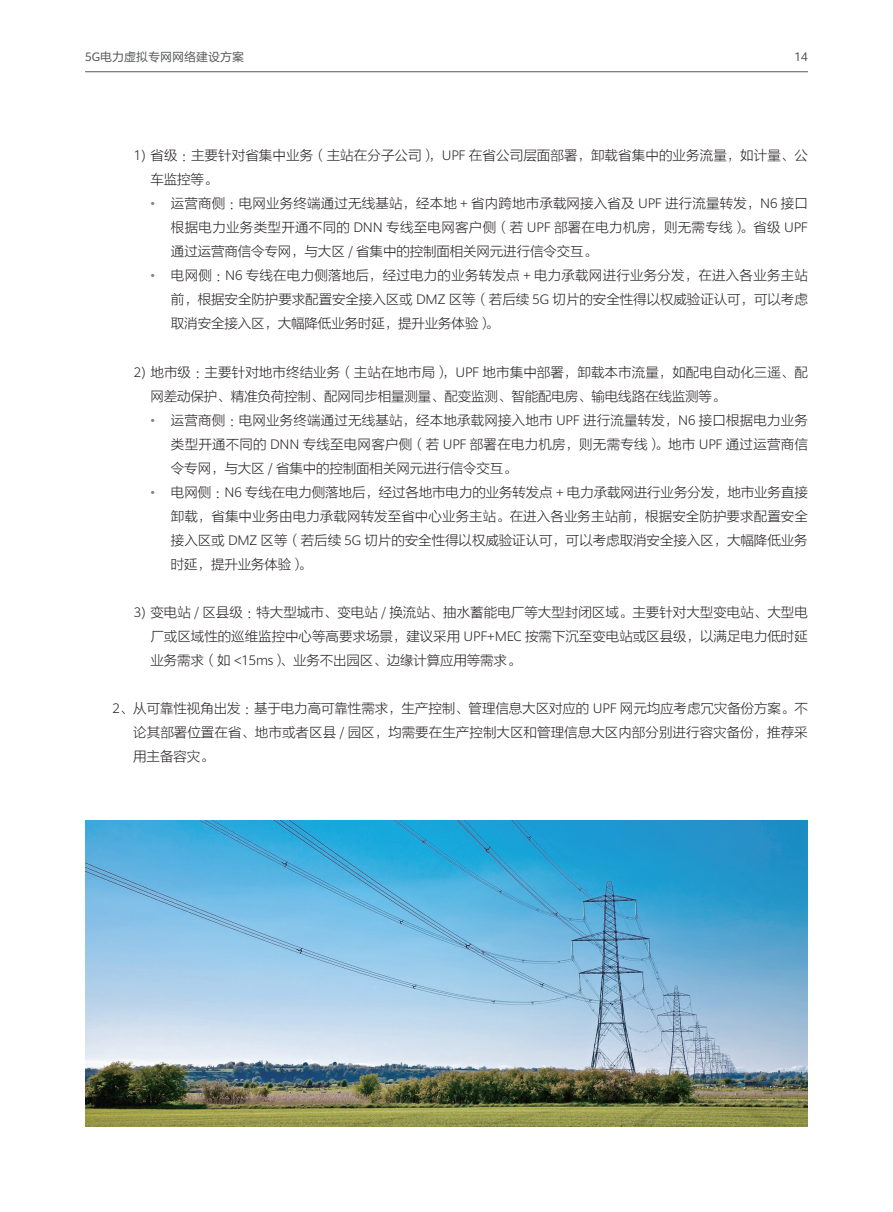
<style>
.page{position:relative;width:893px;height:1212px;background:#fff}
.page>*{position:absolute;margin:0;border:0;box-sizing:border-box;transform-origin:0 0}
.t1{font:13.5px/24px "FZLTXHJW GB1 0";letter-spacing:-.005em;color:#231f20;text-align:justify}
.t2{font:12px "FZLTHJW GB1 0";color:#57585a}
.t3{font:12px "Huawei Sans";color:#57585a}
.s1{font-family:"Huawei Sans"}
.s2{font-family:"Huawei Sans";font-weight:300}
.s3{font-family:"Huawei Sans";font-weight:300;color:#808285}
</style>
<div class="page">
<hr style="left:85px;top:71px;width:723px;height:1px;background:#57585a">
<img style="left:85px;top:821px;width:723px;height:306px">
<p class="t2" style="left:85px;top:51px;width:161px"><span class="s1">5G</span>电力虚拟专网网络建设方案</p>
<p class="t3" style="left:794px;top:49px;width:15px">14</p>
<p class="t1" style="left:150px;top:144px;width:659px;text-indent:-17px"><span class="s2">1)</span> 省级：主要针对省集中业务（主站在分子公司），<span class="s2">UPF</span> 在省公司层面部署，卸载省集中的业务流量，如计量、公车监控等。</p>
<p class="t1" style="left:171px;top:192px;width:638px;text-indent:-21px"><span class="s3">•</span> 运营商侧：电网业务终端通过无线基站，经本地 <span class="s2">+</span> 省内跨地市承载网接入省及 <span class="s2">UPF</span> 进行流量转发，<span class="s2">N6</span> 接口根据电力业务类型开通不同的 <span class="s2">DNN</span> 专线至电网客户侧（若 <span class="s2">UPF</span> 部署在电力机房，则无需专线）。省级 <span class="s2">UPF</span>通过运营商信令专网，与大区 <span class="s2">/</span> 省集中的控制面相关网元进行信令交互。</p>
<p class="t1" style="left:171px;top:264px;width:639px;text-indent:-21px"><span class="s3">•</span> 电网侧：<span class="s2">N6</span> 专线在电力侧落地后，经过电力的业务转发点 <span class="s2">+</span> 电力承载网进行业务分发，在进入各业务主站前，根据安全防护要求配置安全接入区或 <span class="s2">DMZ</span> 区等（若后续 <span class="s2">5G</span> 切片的安全性得以权威验证认可，可以考虑取消安全接入区，大幅降低业务时延，提升业务体验）。</p>
<p class="t1" style="left:150px;top:360px;width:659px;text-indent:-17px"><span class="s2">2)</span> 地市级：主要针对地市终结业务（主站在地市局），<span class="s2">UPF</span> 地市集中部署，卸载本市流量，如配电自动化三遥、配网差动保护、精准负荷控制、配网同步相量测量、配变监测、智能配电房、输电线路在线监测等。</p>
<p class="t1" style="left:171px;top:408px;width:638px;text-indent:-21px"><span class="s3">•</span> 运营商侧：电网业务终端通过无线基站，经本地承载网接入地市 <span class="s2">UPF</span> 进行流量转发，<span class="s2">N6</span> 接口根据电力业务类型开通不同的 <span class="s2">DNN</span> 专线至电网客户侧（若 <span class="s2">UPF</span> 部署在电力机房，则无需专线）。地市 <span class="s2">UPF</span> 通过运营商信令专网，与大区 <span class="s2">/</span> 省集中的控制面相关网元进行信令交互。</p>
<p class="t1" style="left:171px;top:480px;width:639px;text-indent:-21px"><span class="s3">•</span> 电网侧：<span class="s2">N6</span> 专线在电力侧落地后，经过各地市电力的业务转发点 <span class="s2">+</span> 电力承载网进行业务分发，地市业务直接卸载，省集中业务由电力承载网转发至省中心业务主站。在进入各业务主站前，根据安全防护要求配置安全接入区或 <span class="s2">DMZ</span> 区等（若后续 <span class="s2">5G</span> 切片的安全性得以权威验证认可，可以考虑取消安全接入区，大幅降低业务时延，提升业务体验）。</p>
<p class="t1" style="left:150px;top:600px;width:659px;text-indent:-16px"><span class="s2">3)</span> 变电站 <span class="s2">/</span> 区县级：特大型城市、变电站 <span class="s2">/</span> 换流站、抽水蓄能电厂等大型封闭区域。主要针对大型变电站、大型电厂或区域性的巡维监控中心等高要求场景，建议采用 <span class="s2">UPF+MEC</span> 按需下沉至变电站或区县级，以满足电力低时延业务需求（如 <span class="s2">&lt;15ms</span>）、业务不出园区、边缘计算应用等需求。</p>
<p class="t1" style="left:133px;top:696px;width:676px;text-indent:-21px"><span class="s2">2</span>、从可靠性视角出发：基于电力高可靠性需求，生产控制、管理信息大区对应的 <span class="s2">UPF</span> 网元均应考虑冗灾备份方案。不论其部署位置在省、地市或者区县 <span class="s2">/</span> 园区，均需要在生产控制大区和管理信息大区内部分别进行容灾备份，推荐采用主备容灾。</p>
</div>
